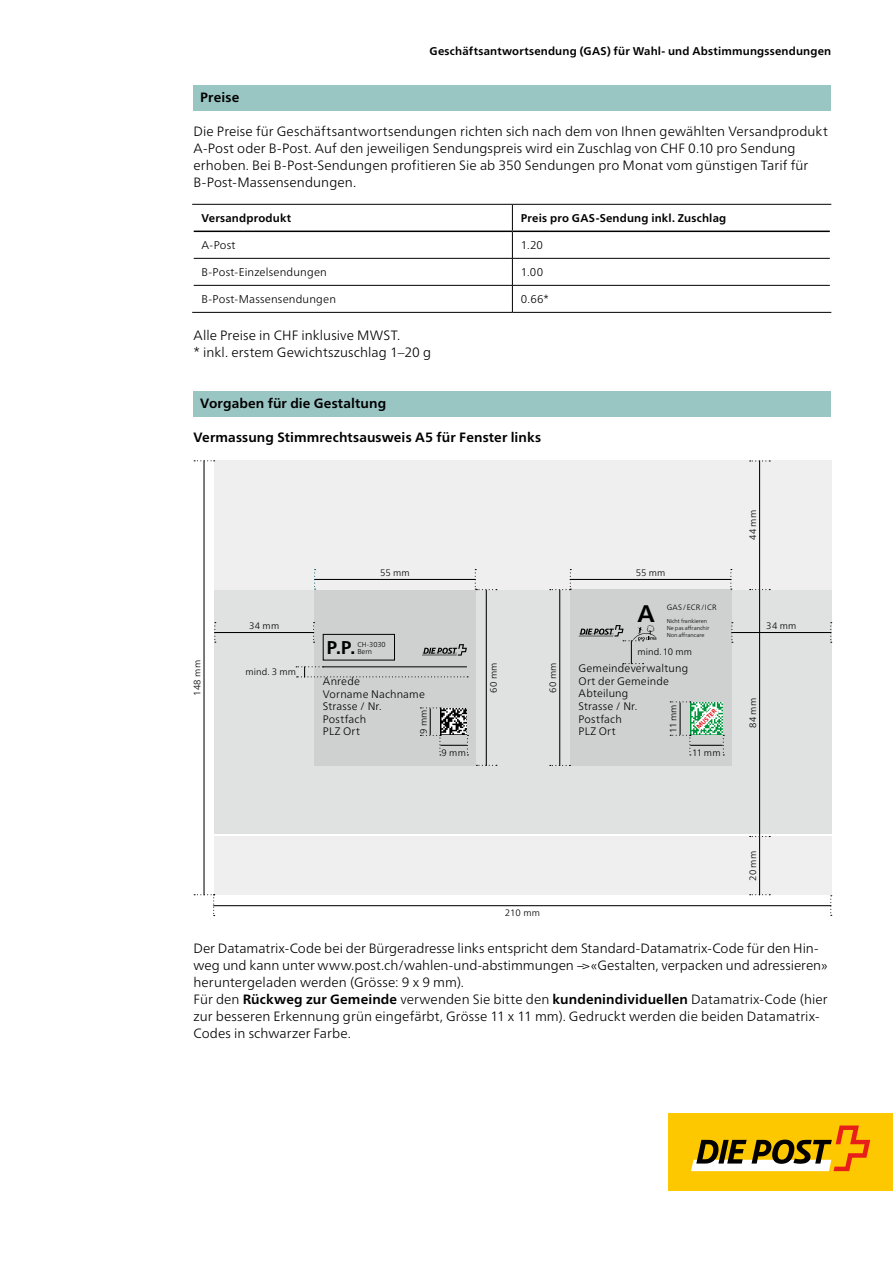
<style>
.page{position:relative;width:893px;height:1263px;background:#fff}
.page>*{position:absolute;margin:0;border:0;box-sizing:border-box;transform-origin:0 0}
.t1{font:700 24px "Frutiger Neue LT Pro";color:#000}
.t2{font:700 18.45px "Frutiger Neue LT Pro";color:#000}
.t3{font:300 13.5px/17px "Frutiger Neue LT Pro";letter-spacing:.005em;color:#000}
.t4{font:700 13.5px "Frutiger Neue LT Pro";letter-spacing:.01em;color:#000}
.t5{font:700 11.25px "Frutiger Neue LT Pro";letter-spacing:.015em;color:#000}
.t6{font:300 11.25px "Frutiger Neue LT Pro";letter-spacing:.015em;color:#000}
.t7{font:300 10.95px/12.5px "Frutiger Neue LT Pro";letter-spacing:.015em;color:#000}
.t8{font:300 9.3px "Frutiger Neue LT Pro";letter-spacing:.03em;color:#000}
.t9{font:300 7.8px "Frutiger Neue LT Pro";letter-spacing:.02em;color:#000}
.t10{font:300 7.2px/7.8px "Frutiger Neue LT Pro";color:#000}
.t11{font:700 6.15px "Frutiger Neue LT Pro";color:#e7000e}
.t12{font:300 5.7px/6.9px "Frutiger Neue LT Pro";color:#000}
.s1{font-weight:700}
</style>
<div class="page">
<div style="left:193px;top:85px;width:638px;height:25px;background:#99c5c3"></div>
<div style="left:669px;top:1113px;width:224px;height:77px;background:#fec800"></div>
<svg style="left:691px;top:1125px;width:179px;height:46px"></svg>
<svg style="left:194px;top:205px;width:636px;height:107px"></svg>
<hr style="left:192px;top:204px;width:320px;height:1px;background:#000">
<hr style="left:512px;top:204px;width:319px;height:1px;background:#000">
<hr style="left:194px;top:258px;width:318px;height:1px;background:#000">
<hr style="left:512px;top:258px;width:318px;height:1px;background:#000">
<hr style="left:194px;top:285px;width:318px;height:1px;background:#000">
<hr style="left:512px;top:285px;width:318px;height:1px;background:#000">
<svg style="left:512px;top:204px;width:1px;height:108px"></svg>
<hr style="left:192px;top:312px;width:320px;height:1px;background:#000">
<hr style="left:512px;top:312px;width:319px;height:1px;background:#000">
<hr style="left:194px;top:231px;width:318px;height:1px;background:#000">
<hr style="left:512px;top:231px;width:318px;height:1px;background:#000">
<div style="left:193px;top:391px;width:638px;height:25px;background:#99c5c3"></div>
<div style="left:214px;top:587px;width:617px;height:247px;background:#e0e1e1"></div>
<div style="left:314px;top:590px;width:162px;height:176px;background:#cfd0d0"></div>
<div style="left:214px;top:836px;width:617px;height:59px;background:#eeefee"></div>
<div style="left:214px;top:460px;width:617px;height:130px;background:#eeefee"></div>
<div style="left:570px;top:590px;width:161px;height:176px;background:#cfd0d0"></div>
<div style="left:323px;top:634px;width:72px;height:26px;border:1px solid #000"></div>
<hr style="left:203px;top:460px;width:2px;height:435px;background:#000">
<hr style="left:213px;top:905px;width:618px;height:1px;background:#000">
<svg style="left:830px;top:895px;width:2px;height:21px"></svg>
<svg style="left:194px;top:460px;width:21px;height:1px"></svg>
<svg style="left:194px;top:894px;width:21px;height:22px"></svg>
<hr style="left:314px;top:579px;width:162px;height:1px;background:#000">
<hr style="left:570px;top:579px;width:161px;height:1px;background:#000">
<hr style="left:759px;top:460px;width:1px;height:130px;background:#000">
<hr style="left:759px;top:836px;width:1px;height:59px;background:#000">
<hr style="left:759px;top:590px;width:1px;height:246px;background:#000">
<hr style="left:214px;top:632px;width:100px;height:1px;background:#000">
<hr style="left:731px;top:632px;width:100px;height:1px;background:#000">
<hr style="left:559px;top:590px;width:1px;height:176px;background:#000">
<svg style="left:750px;top:836px;width:20px;height:1px"></svg>
<svg style="left:550px;top:765px;width:20px;height:1px"></svg>
<svg style="left:476px;top:765px;width:21px;height:1px"></svg>
<hr style="left:486px;top:590px;width:1px;height:176px;background:#000">
<svg style="left:314px;top:569px;width:2px;height:21px"></svg>
<svg style="left:730px;top:569px;width:2px;height:21px"></svg>
<svg style="left:750px;top:589px;width:20px;height:1px"></svg>
<svg style="left:750px;top:460px;width:20px;height:1px"></svg>
<svg style="left:750px;top:894px;width:20px;height:1px"></svg>
<svg style="left:475px;top:569px;width:22px;height:21px"></svg>
<svg style="left:550px;top:569px;width:21px;height:21px"></svg>
<svg style="left:296px;top:666px;width:172px;height:11px"></svg>
<svg style="left:214px;top:622px;width:2px;height:21px"></svg>
<svg style="left:313px;top:622px;width:2px;height:21px"></svg>
<svg style="left:731px;top:622px;width:2px;height:21px"></svg>
<svg style="left:830px;top:622px;width:2px;height:21px"></svg>
<svg style="left:422px;top:644px;width:45px;height:12px"></svg>
<hr style="left:422px;top:654px;width:35px;height:1px;background:#000">
<svg style="left:420px;top:707px;width:48px;height:48px"></svg>
<svg style="left:670px;top:701px;width:54px;height:54px"></svg>
<svg style="left:579px;top:625px;width:77px;height:39px"></svg>
<p class="t5" style="left:430px;top:45px;width:403px">Geschäftsantwortsendung (GAS) für Wahl- und Abstimmungssendungen</p>
<h2 class="t4" style="left:200px;top:89px;width:41px">Preise</h2>
<p class="t3" style="left:193px;top:123px;width:636px">Die Preise für Geschäftsantwortsendungen richten sich nach dem von Ihnen gewählten Versandprodukt A-Post oder B-Post. Auf den jeweiligen Sendungspreis wird ein Zuschlag von CHF 0.10 pro Sendung erhoben. Bei B-Post-Sendungen profitieren Sie ab 350 Sendungen pro Monat vom günstigen Tarif für B-Post-Massensendungen.</p>
<p class="t5" style="left:201px;top:212px;width:91px">Versandprodukt</p>
<p class="t5" style="left:521px;top:212px;width:207px">Preis pro GAS-Sendung inkl. Zuschlag</p>
<p class="t6" style="left:201px;top:239px;width:36px">A-Post</p>
<p class="t6" style="left:521px;top:239px;width:24px">1.20</p>
<p class="t6" style="left:201px;top:266px;width:127px">B-Post-Einzelsendungen</p>
<p class="t6" style="left:521px;top:266px;width:24px">1.00</p>
<p class="t6" style="left:201px;top:293px;width:136px">B-Post-Massensendungen</p>
<p class="t6" style="left:521px;top:293px;width:30px">0.66*</p>
<p class="t3" style="left:193px;top:327px;width:239px">Alle Preise in CHF inklusive MWST.<br>* inkl. erstem Gewichtszuschlag 1–20 g</p>
<h2 class="t4" style="left:200px;top:395px;width:187px">Vorgaben für die Gestaltung</h2>
<h3 class="t4" style="left:193px;top:430px;width:349px">Vermassung Stimmrechtsausweis A5 für Fenster links</h3>
<p class="t8" style="left:192px;top:695px;width:37px;rotate:-90deg">148 mm</p>
<p class="t8" style="left:380px;top:567px;width:31px">55 mm</p>
<p class="t8" style="left:636px;top:567px;width:31px">55 mm</p>
<p class="t8" style="left:747px;top:540px;width:32px;rotate:-90deg">44 mm</p>
<p class="t9" style="left:667px;top:603px;width:51px">GAS/ECR/ICR</p>
<p class="t12" style="left:667px;top:617px;width:44px">Nicht frankieren<br>Ne pas affranchir<br>Non affrancare</p>
<p class="t1" style="left:638px;top:599px;width:19px">A</p>
<p class="t8" style="left:249px;top:620px;width:32px">34 mm</p>
<p class="t8" style="left:766px;top:620px;width:32px">34 mm</p>
<p class="t8" style="left:488px;top:693px;width:32px;rotate:-90deg">60 mm</p>
<p class="t8" style="left:548px;top:693px;width:32px;rotate:-90deg">60 mm</p>
<p class="t2" style="left:327px;top:637px;width:30px">P.P.</p>
<p class="t10" style="left:357px;top:640px;width:30px">CH-3030<br>Bern</p>
<p class="t8" style="left:638px;top:646px;width:56px">mind. 10 mm</p>
<p class="t8" style="left:245px;top:666px;width:52px">mind. 3 mm</p>
<p class="t7" style="left:579px;top:662px;width:111px">Gemeindeverwaltung<br>Ort der Gemeinde<br>Abteilung<br>Strasse / Nr.<br>Postfach<br>PLZ Ort</p>
<p class="t7" style="left:323px;top:675px;width:103px">Anrede<br>Vorname Nachname<br>Strasse / Nr.<br>Postfach<br>PLZ Ort</p>
<p class="t8" style="left:747px;top:728px;width:32px;rotate:-90deg">84 mm</p>
<p class="t8" style="left:668px;top:733px;width:30px;rotate:-90deg">11 mm</p>
<p class="t11" style="left:695px;top:725px;width:27px;rotate:-45deg">MUSTER</p>
<p class="t8" style="left:418px;top:734px;width:26px;rotate:-90deg">9 mm</p>
<p class="t8" style="left:441px;top:747px;width:26px">9 mm</p>
<p class="t8" style="left:505px;top:908px;width:37px">210 mm</p>
<p class="t8" style="left:692px;top:747px;width:30px">11 mm</p>
<p class="t8" style="left:747px;top:881px;width:31px;rotate:-90deg">20 mm</p>
<p class="t3" style="left:193px;top:939px;width:636px">Der Datamatrix-Code bei der Bürgeradresse links entspricht dem Standard-Datamatrix-Code für den Hin&shy;weg und kann unter www.post.ch/wahlen-und-abstimmungen --&gt; «Gestalten, verpacken und adressieren» heruntergeladen werden (Grösse: 9 x 9 mm).</p>
<p class="t3" style="left:193px;top:990px;width:636px">Für den <span class="s1">Rückweg zur Gemeinde</span> verwenden Sie bitte den <span class="s1">kundenindividuellen</span> Datamatrix-Code (hier zur besseren Erkennung grün eingefärbt, Grösse 11 x 11 mm). Gedruckt werden die beiden Datamatrix-<br>Codes in schwarzer Farbe.</p>
</div>
